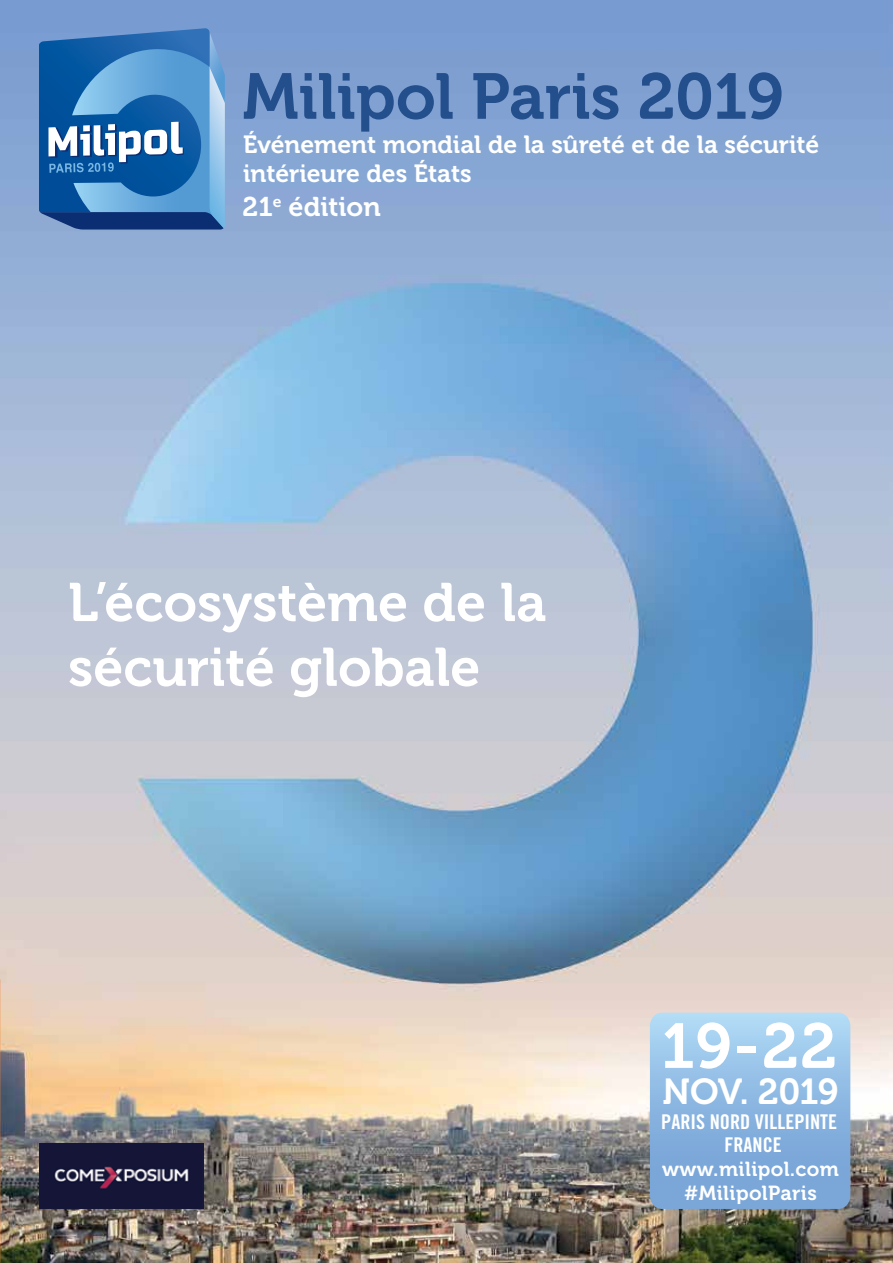
<style>
.page{position:relative;width:893px;height:1263px;background:#fff}
.page>*{position:absolute;margin:0;border:0;box-sizing:border-box;transform-origin:0 0}
.t1{font:64.35px "Museo 700";letter-spacing:-.005em;color:#244f8d}
.t2{font:63px "Museo 700";color:#fff}
.t3{font:54px/64.8px "Museo 700";color:#fff}
.t4{font:36px "Museo 700";letter-spacing:-.02em;color:#fff}
.t5{font:27px "Museo 700";color:#fff}
.t6{font:24.75px/29px "Museo 700";color:#fff}
.t7{font:20.25px/23.5px "Museo 700";letter-spacing:.02em;color:#fff;text-align:center}
.t8{font:20.25px/23.2px "Trade Gothic Bold Cond Twenty";color:#fff;text-align:center}
</style>
<div class="page">
<img style="left:0;top:0;width:893px;height:1263px">
<svg style="left:650px;top:1013px;width:200px;height:196px;background:#8db8e2"></svg>
<img style="left:40px;top:1143px;width:164px;height:66px">
<svg style="left:39px;top:28px;width:186px;height:202px;background:#417fba"></svg>
<h1 class="t1" style="left:243px;top:61px;width:543px">Milipol Paris 2019</h1>
<p class="t6" style="left:243px;top:130px;width:578px">Événement mondial de la sûreté et de la sécurité intérieure des États</p>
<p class="t5" style="left:243px;top:191px;width:140px">21<sup>e</sup> édition</p>
<h3 class="t3" style="left:68px;top:571px;width:480px">L’écosystème de la sécurité globale</h3>
<h2 class="t2" style="left:661px;top:1011px;width:177px">19-22</h2>
<h3 class="t4" style="left:663px;top:1072px;width:177px">NOV. 2019</h3>
<p class="t8" style="left:661px;top:1109px;width:177px">PARIS NORD VILLEPINTE<br>FRANCE</p>
<p class="t7" style="left:662px;top:1157px;width:178px">www.milipol.com #MilipolParis</p>
</div>
